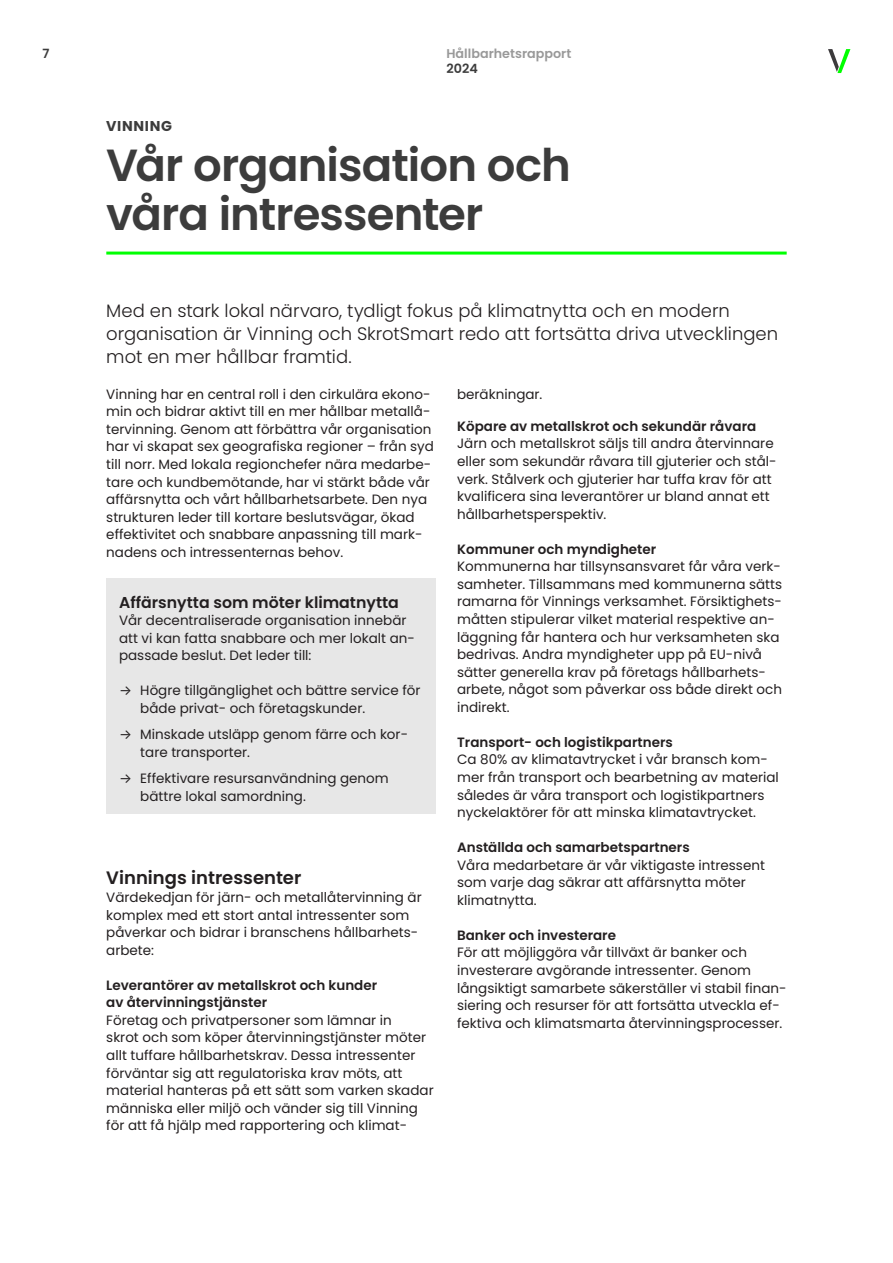
<style>
.page{position:relative;width:893px;height:1263px;background:#fff}
.page>*{position:absolute;margin:0;border:0;box-sizing:border-box;transform-origin:0 0}
.t1{font:600 45px/49.5px "Poppins";letter-spacing:-.02em;color:#3c3c3c}
.Ingress{font:300 18px/23.4px "Poppins";color:#231f20}
.t2{font:600 18px "Poppins";color:#231f20}
.Underrubrik{font:600 15.75px "Poppins";color:#231f20}
.Pre_H1{font:700 14.25px "Poppins";letter-spacing:.05em;color:#3c3c3c}
.t3{font:13.5px/17.5px "Poppins";color:#231f20}
.t4{font:600 13.5px/17.5px "Poppins";color:#231f20}
.t5{font:600 12.75px "Poppins";color:#999}
.t6{font:600 12.75px "Poppins";color:#3c3c3c}
.s1{font-family:"Inter"}
</style>
<div class="page">
<hr style="left:106px;top:252px;width:681px;height:3px;background:#00ff02">
<div style="left:106px;top:578px;width:330px;height:235px;background:#e7e7e7"></div>
<svg style="left:828px;top:49px;width:22px;height:24px"></svg>
<p class="t6" style="left:43px;top:46px;width:8px">7</p>
<p class="t5" style="left:446px;top:46px;width:126px">Hållbarhetsrapport</p>
<p class="t6" style="left:446px;top:61px;width:33px">2024</p>
<p class="Pre_H1" style="left:106px;top:118px;width:67px">VINNING</p>
<h1 class="t1" style="left:106px;top:141px;width:466px">Vår organisation och våra intressenter</h1>
<p class="Ingress" style="left:106px;top:299px;width:673px">Med en stark lokal närvaro, tydligt fokus på klimatnytta och en modern organisation är Vinning och SkrotSmart redo att fortsätta driva utvecklingen mot en mer hållbar framtid.</p>
<p class="t3" style="left:106px;top:385px;width:329px">Vinning har en central roll i den cirkulära ekono&shy;min och bidrar aktivt till en mer hållbar metallå&shy;tervinning. Genom att förbättra vår organisation har vi skapat sex geografiska regioner – från syd till norr. Med lokala regionchefer nära medarbe&shy;tare och kundbemötande, har vi stärkt både vår affärsnytta och vårt hållbarhetsarbete. Den nya strukturen leder till kortare beslutsvägar, ökad effektivitet och snabbare anpassning till mark&shy;nadens och intressenternas behov.</p>
<p class="Underrubrik" style="left:119px;top:593px;width:281px">Affärsnytta som möter klimatnytta</p>
<p class="t3" style="left:119px;top:612px;width:297px">Vår decentraliserade organisation innebär att vi kan fatta snabbare och mer lokalt an&shy;passade beslut. Det leder till:</p>
<p class="t3" style="left:140px;top:682px;width:282px;text-indent:-21px"><span class="s1">→</span> Högre tillgänglighet och bättre service för både privat- och företagskunder.</p>
<p class="t3" style="left:140px;top:726px;width:269px;text-indent:-21px"><span class="s1">→</span> Minskade utsläpp genom färre och kor&shy;tare transporter.</p>
<p class="t3" style="left:140px;top:770px;width:250px;text-indent:-21px"><span class="s1">→</span> Effektivare resursanvändning genom bättre lokal samordning.</p>
<p class="t2" style="left:106px;top:868px;width:197px">Vinnings intressenter</p>
<p class="t3" style="left:106px;top:888px;width:317px">Värdekedjan för järn- och metallåtervinning är komplex med ett stort antal intressenter som påverkar och bidrar i branschens hållbarhets&shy;arbete:</p>
<p class="t4" style="left:106px;top:976px;width:272px">Leverantörer av metallskrot och kunder av återvinningstjänster</p>
<p class="t3" style="left:106px;top:1011px;width:329px">Företag och privatpersoner som lämnar in<br>skrot och som köper återvinningstjänster möter allt tuffare hållbarhetskrav. Dessa intressenter förväntar sig att regulatoriska krav möts, att material hanteras på ett sätt som varken skadar människa eller miljö och vänder sig till Vinning för att få hjälp med rapportering och klimat-</p>
<p class="t3" style="left:457px;top:385px;width:87px">beräkningar.</p>
<p class="t4" style="left:457px;top:417px;width:301px">Köpare av metallskrot och sekundär råvara</p>
<p class="t3" style="left:457px;top:435px;width:321px">Järn och metallskrot säljs till andra återvinnare eller som sekundär råvara till gjuterier och stål&shy;verk. Stålverk och gjuterier har tuffa krav för att kvalificera sina leverantörer ur bland annat ett hållbarhetsperspektiv.</p>
<p class="t4" style="left:457px;top:540px;width:201px">Kommuner och myndigheter</p>
<p class="t3" style="left:457px;top:558px;width:327px">Kommunerna har tillsynsansvaret får våra verk&shy;samheter. Tillsammans med kommunerna sätts ramarna för Vinnings verksamhet. Försiktighets&shy;måtten stipulerar vilket material respektive an&shy;läggning får hantera och hur verksamheten ska bedrivas. Andra myndigheter upp på EU-nivå sätter generella krav på företags hållbarhets&shy;arbete, något som påverkar oss både direkt och indirekt.</p>
<p class="t4" style="left:457px;top:733px;width:217px">Transport- och logistikpartners</p>
<p class="t3" style="left:457px;top:751px;width:323px">Ca 80% av klimatavtrycket i vår bransch kom&shy;mer från transport och bearbetning av material således är våra transport och logistikpartners nyckelaktörer för att minska klimatavtrycket.</p>
<p class="t4" style="left:457px;top:839px;width:234px">Anställda och samarbetspartners</p>
<p class="t3" style="left:457px;top:856px;width:309px">Våra medarbetare är vår viktigaste intressent som varje dag säkrar att affärsnytta möter klimatnytta.</p>
<p class="t4" style="left:457px;top:926px;width:160px">Banker och investerare</p>
<p class="t3" style="left:457px;top:944px;width:331px">För att möjliggöra vår tillväxt är banker och investerare avgörande intressenter. Genom långsiktigt samarbete säkerställer vi stabil finan&shy;siering och resurser för att fortsätta utveckla ef&shy;fektiva och klimatsmarta återvinningsprocesser.</p>
</div>
